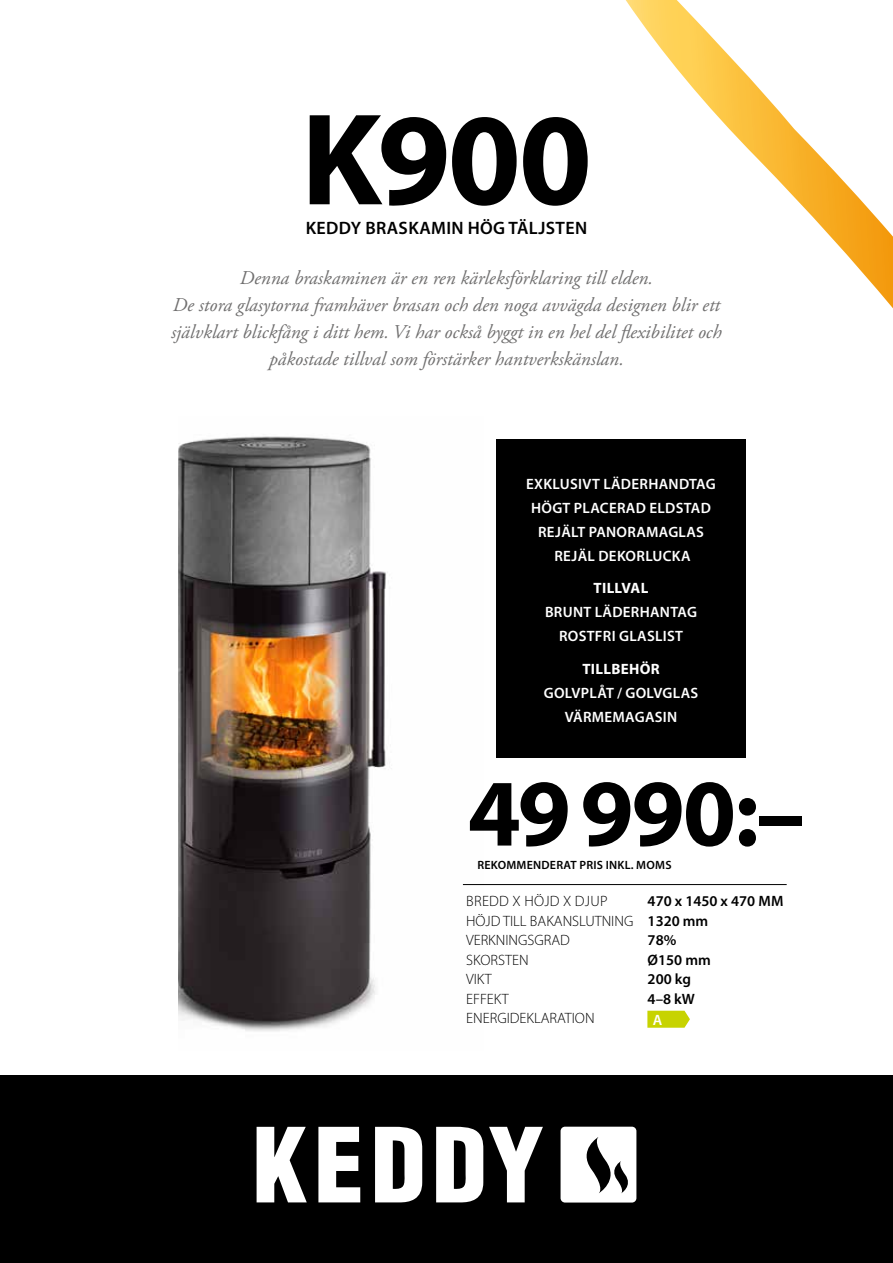
<style>
.page{position:relative;width:893px;height:1263px;background:#fff}
.page>*{position:absolute;margin:0;border:0;box-sizing:border-box;transform-origin:0 0}
.t1{font:700 132px "Myriad Pro";color:#000}
.t2{font:700 96px "Myriad Pro";letter-spacing:-.02em;color:#000}
.t3{font:italic 19.5px/27px "Adobe Garamond Pro";color:#706f6f;text-align:center}
.t4{font:600 18px "Myriad Pro";letter-spacing:.02em;color:#000}
.t5{font:600 15px/24px "Myriad Pro";letter-spacing:.02em;color:#fff;text-align:center}
.t6{font:300 15px/19.5px "Myriad Pro";color:#000}
.t7{font:600 15px "Myriad Pro";color:#000}
.t8{font:700 15px "Myriad Pro";letter-spacing:.02em;color:#fff}
.t9{font:300 15px "Myriad Pro";letter-spacing:.02em;color:#000}
.t10{font:600 12px "Myriad Pro";letter-spacing:.02em;color:#000}
.s1{font-weight:600}
</style>
<div class="page">
<img style="left:178px;top:436px;width:306px;height:595px">
<svg style="left:626px;top:0;width:267px;height:308px"></svg>
<div style="left:0;top:1076px;width:893px;height:187px;background:#000"></div>
<svg style="left:257px;top:1127px;width:50px;height:75px"></svg>
<svg style="left:318px;top:1127px;width:42px;height:75px"></svg>
<svg style="left:375px;top:1127px;width:47px;height:75px"></svg>
<svg style="left:436px;top:1127px;width:47px;height:75px"></svg>
<svg style="left:489px;top:1127px;width:54px;height:75px"></svg>
<svg style="left:560px;top:1126px;width:77px;height:77px;background:#d2d2d2"></svg>
<hr style="left:463px;top:884px;width:324px;height:1px;background:#000">
<div style="left:496px;top:439px;width:250px;height:318px;background:#000"></div>
<svg style="left:647px;top:1011px;width:43px;height:17px"></svg>
<h1 class="t1" style="left:301px;top:74px;width:293px">K900</h1>
<p class="t4" style="left:306px;top:216px;width:283px">KEDDY BRASKAMIN HÖG TÄLJSTEN</p>
<p class="t3" style="left:171px;top:265px;width:552px">Denna braskaminen är en ren kärleksförklaring till elden.<br>De stora glasytorna framhäver brasan och den noga avvägda designen blir ett självklart blickfång i ditt hem. Vi har också byggt in en hel del flexibilitet och påkostade tillval som förstärker hantverkskänslan.</p>
<p class="t5" style="left:526px;top:471px;width:191px">EXKLUSIVT LÄDERHANDTAG<br>HÖGT PLACERAD ELDSTAD<br>REJÄLT PANORAMAGLAS<br>REJÄL DEKORLUCKA</p>
<p class="t8" style="left:594px;top:578px;width:56px">TILLVAL</p>
<p class="t5" style="left:545px;top:600px;width:153px">BRUNT LÄDERHANTAG<br>ROSTFRI GLASLIST</p>
<p class="t8" style="left:582px;top:659px;width:79px">TILLBEHÖR</p>
<p class="t5" style="left:544px;top:680px;width:156px">GOLVPLÅT / GOLVGLAS<br>VÄRMEMAGASIN</p>
<h2 class="t2" style="left:468px;top:751px;width:338px">49990:–</h2>
<p class="t10" style="left:477px;top:858px;width:196px">REKOMMENDERAT PRIS INKL. MOMS</p>
<p class="t9" style="left:466px;top:892px;width:143px">BREDD X HÖJD X DJUP</p>
<p class="t6" style="left:466px;top:891px;width:319px;text-indent:182px"><span class="s1">470 x 1450 x 470 MM<br></span>HÖJD TILL BAKANSLUTNING <span class="s1">1320 mm<br></span>VERKNINGSGRAD</p>
<p class="t7" style="left:648px;top:931px;width:30px">78%</p>
<p class="t6" style="left:466px;top:950px;width:64px">SKORSTEN</p>
<p class="t7" style="left:648px;top:950px;width:65px">Ø150 mm</p>
<p class="t6" style="left:466px;top:969px;width:27px">VIKT</p>
<p class="t7" style="left:648px;top:970px;width:45px">200 kg</p>
<p class="t6" style="left:466px;top:989px;width:44px">EFFEKT</p>
<p class="t7" style="left:648px;top:989px;width:49px">4–8 kW</p>
<p class="t6" style="left:466px;top:1008px;width:130px">ENERGIDEKLARATION</p>
<p class="t5" style="left:653px;top:1007px;width:11px">A</p>
</div>
